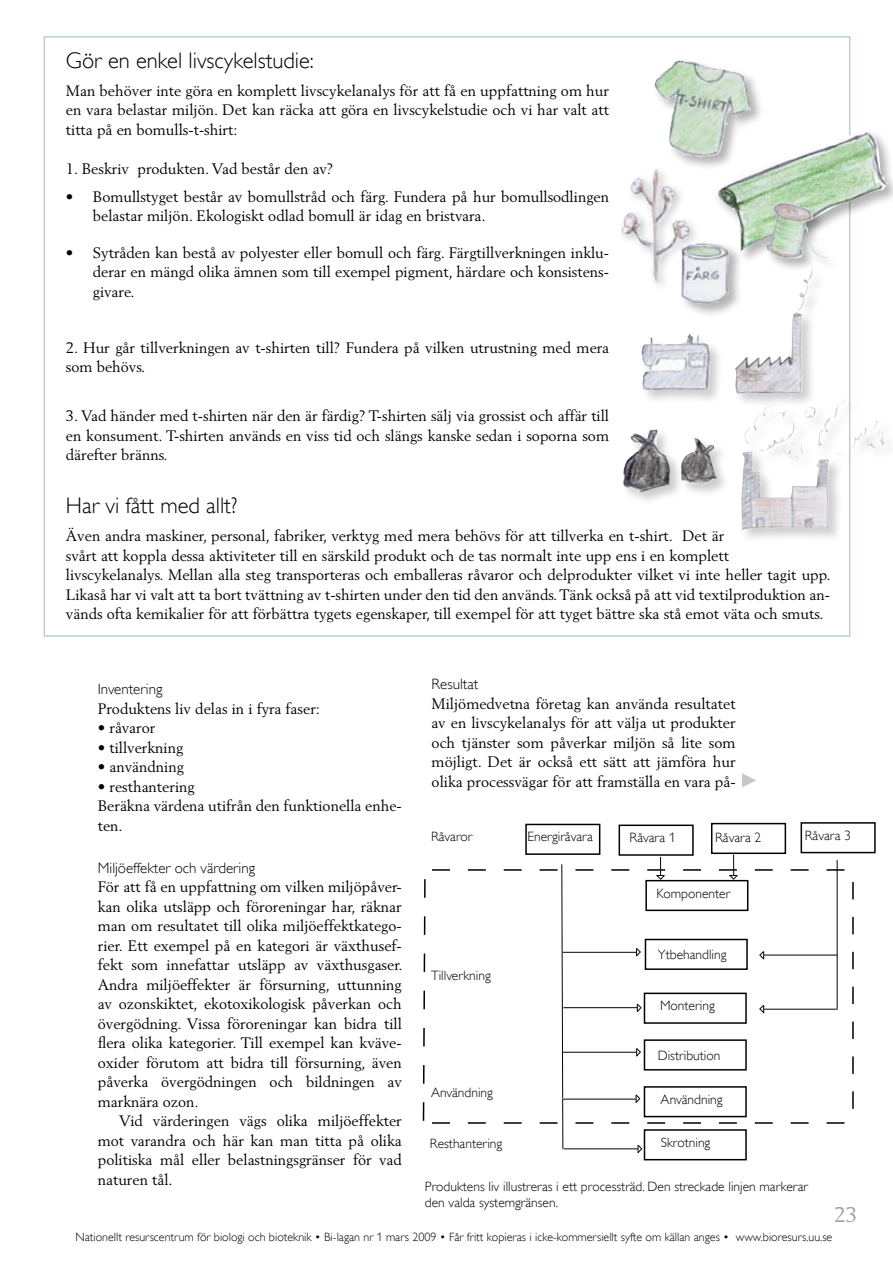
<style>
.page{position:relative;width:893px;height:1263px;background:#fff}
.page>*{position:absolute;margin:0;border:0;box-sizing:border-box;transform-origin:0 0}
.t1{font:300 22.5px "Gill Alt One";color:#000}
.t2{font:21px "Berling";color:#9c9d9f}
.t3{font:15px/19.5px "Berling";color:#000;text-align:justify}
.t4{font:300 15px "Gill Alt One";color:#000}
.t5{font:300 13.5px/16.2px "Gill Alt One";color:#000}
.t6{font:300 12px "Gill Alt One";color:#000}
</style>
<div class="page">
<svg style="left:742px;top:773px;width:14px;height:14px"></svg>
<div style="left:44px;top:36px;width:806px;height:601px;background:#fff;border:2px solid #b9d3c6"></div>
<div style="left:652px;top:58px;width:112px;height:112px;background:#000;opacity:.3"></div>
<img style="left:654px;top:60px;width:97px;height:97px">
<div style="left:710px;top:129px;width:183px;height:135px;background:#000;opacity:.3"></div>
<img style="left:712px;top:131px;width:176px;height:120px">
<div style="left:764px;top:200px;width:77px;height:72px;background:#000;opacity:.3"></div>
<img style="left:765px;top:202px;width:65px;height:57px">
<div style="left:679px;top:240px;width:64px;height:78px;background:#000;opacity:.3"></div>
<img style="left:680px;top:243px;width:51px;height:61px">
<div style="left:616px;top:163px;width:85px;height:130px;background:#000;opacity:.2"></div>
<img style="left:621px;top:169px;width:70px;height:114px">
<div style="left:639px;top:332px;width:84px;height:73px;background:#000;opacity:.2"></div>
<img style="left:639px;top:334px;width:71px;height:58px">
<div style="left:733px;top:261px;width:93px;height:145px;background:#fff"></div>
<img style="left:733px;top:263px;width:81px;height:131px">
<div style="left:620px;top:427px;width:110px;height:79px;background:#000;opacity:.21"></div>
<img style="left:620px;top:430px;width:97px;height:62px">
<div style="left:738px;top:393px;width:155px;height:151px;background:#000;opacity:.2"></div>
<img style="left:743px;top:395px;width:143px;height:60px">
<svg style="left:422px;top:879px;width:4px;height:242px"></svg>
<svg style="left:852px;top:882px;width:2px;height:227px"></svg>
<div style="left:644px;top:1129px;width:103px;height:31px;background:#fff;border:2px solid #040002"></div>
<div style="left:525px;top:824px;width:75px;height:31px;background:#fff;border:2px solid #040002"></div>
<div style="left:619px;top:824px;width:75px;height:32px;background:#fff;border:2px solid #070000"></div>
<div style="left:711px;top:823px;width:75px;height:31px;background:#fff;border:2px solid #090001"></div>
<div style="left:801px;top:822px;width:75px;height:31px;background:#fff;border:2px solid #090001"></div>
<svg style="left:432px;top:854px;width:412px;height:300px"></svg>
<h1 class="t1" style="left:66px;top:47px;width:250px">Gör en enkel livscykelstudie:</h1>
<p class="t3" style="left:66px;top:80px;width:545px">Man behöver inte göra en komplett livscykelanalys för att få en uppfattning om hur en vara belastar miljön. Det kan räcka att göra en livscykelstudie och vi har valt att titta på en bomulls-t-shirt:</p>
<p class="t3" style="left:66px;top:158px;width:269px">1. Beskriv produkten. Vad består den av?</p>
<p class="t3" style="left:93px;top:186px;width:518px;text-indent:-27px">• Bomullstyget består av bomullstråd och färg. Fundera på hur bomullsodlingen belastar miljön. Ekologiskt odlad bomull är idag en bristvara.</p>
<p class="t3" style="left:93px;top:242px;width:518px;text-indent:-27px">• Sytråden kan bestå av polyester eller bomull och färg. Färgtillverkningen inklu&shy;derar en mängd olika ämnen som till exempel pigment, härdare och konsistens&shy;givare.</p>
<p class="t3" style="left:66px;top:337px;width:545px">2. Hur går tillverkningen av t-shirten till? Fundera på vilken utrustning med mera som behövs.</p>
<p class="t3" style="left:66px;top:406px;width:545px">3. Vad händer med t-shirten när den är färdig? T-shirten sälj via grossist och affär till en konsument. T-shirten används en viss tid och slängs kanske sedan i soporna som därefter bränns.</p>
<h1 class="t1" style="left:66px;top:493px;width:173px">Har vi fått med allt?</h1>
<p class="t3" style="left:66px;top:526px;width:766px;text-align:left">Även andra maskiner, personal, fabriker, verktyg med mera behövs för att tillverka en t-shirt. Det är<br>svårt att koppla dessa aktiviteter till en särskild produkt och de tas normalt inte upp ens i en komplett livscykelanalys. Mellan alla steg transporteras och emballeras råvaror och delprodukter vilket vi inte heller tagit upp.<br>Likaså har vi valt att ta bort tvättning av t-shirten under den tid den används. Tänk också på att vid textilproduktion an&shy;vänds ofta kemikalier för att förbättra tygets egenskaper, till exempel för att tyget bättre ska stå emot väta och smuts.</p>
<p class="t4" style="left:98px;top:680px;width:66px">Inventering</p>
<p class="t3" style="left:98px;top:698px;width:224px">Produktens liv delas in i fyra faser:</p>
<p class="t3" style="left:98px;top:718px;width:59px">• råvaror</p>
<p class="t3" style="left:98px;top:737px;width:87px">• tillverkning</p>
<p class="t3" style="left:98px;top:757px;width:88px">• användning</p>
<p class="t3" style="left:98px;top:776px;width:306px;text-align:left">• resthantering<br>Beräkna värdena utifrån den funktionella enhe&shy;ten.</p>
<p class="t4" style="left:98px;top:859px;width:159px">Miljöeffekter och värdering</p>
<p class="t3" style="left:98px;top:877px;width:306px">För att få en uppfattning om vilken miljöpåver&shy;kan olika utsläpp och föroreningar har, räknar man om resultatet till olika miljöeffektkatego&shy;rier. Ett exempel på en kategori är växthusef&shy;fekt som innefattar utsläpp av växthusgaser.<br>Andra miljöeffekter är försurning, uttunning av ozonskiktet, ekotoxikologisk påverkan och övergödning. Vissa föroreningar kan bidra till flera olika kategorier. Till exempel kan kväve&shy;oxider förutom att bidra till försurning, även påverka övergödningen och bildningen av marknära ozon.</p>
<p class="t3" style="left:98px;top:1111px;width:306px;text-indent:21px">Vid värderingen vägs olika miljöeffekter mot varandra och här kan man titta på olika politiska mål eller belastningsgränser för vad naturen tål.</p>
<p class="t4" style="left:432px;top:676px;width:48px">Resultat</p>
<p class="t3" style="left:432px;top:694px;width:306px">Miljömedvetna företag kan använda resultatet av en livscykelanalys för att välja ut produkter och tjänster som påverkar miljön så lite som möjligt. Det är också ett sätt att jämföra hur olika processvägar för att framställa en vara på-</p>
<p class="t5" style="left:431px;top:828px;width:43px">Råvaror</p>
<p class="t5" style="left:431px;top:967px;width:61px">Tillverkning</p>
<p class="t5" style="left:431px;top:1084px;width:63px">Användning</p>
<p class="t5" style="left:430px;top:1135px;width:74px">Resthantering</p>
<p class="t5" style="left:528px;top:828px;width:67px">Energiråvara</p>
<p class="t5" style="left:630px;top:829px;width:48px">Råvara 1</p>
<p class="t5" style="left:715px;top:829px;width:48px">Råvara 2</p>
<p class="t5" style="left:656px;top:886px;width:75px">Komponenter</p>
<p class="t5" style="left:658px;top:946px;width:70px">Ytbehandling</p>
<p class="t5" style="left:660px;top:997px;width:56px">Montering</p>
<p class="t5" style="left:658px;top:1047px;width:64px">Distribution</p>
<p class="t5" style="left:661px;top:1091px;width:63px">Användning</p>
<p class="t5" style="left:661px;top:1134px;width:51px">Skrotning</p>
<p class="t5" style="left:805px;top:828px;width:48px">Råvara 3</p>
<p class="t5" style="left:425px;top:1178px;width:385px">Produktens liv illustreras i ett processträd. Den streckade linjen markerar den valda systemgränsen.</p>
<h2 class="t2" style="left:834px;top:1201px;width:25px">23</h2>
<p class="t6" style="left:75px;top:1230px;width:758px">Nationellt resurscentrum för biologi och bioteknik • Bi-lagan nr 1 mars 2009 • Får fritt kopieras i icke-kommersiellt syfte om källan anges • www.bioresurs.uu.se</p>
</div>
